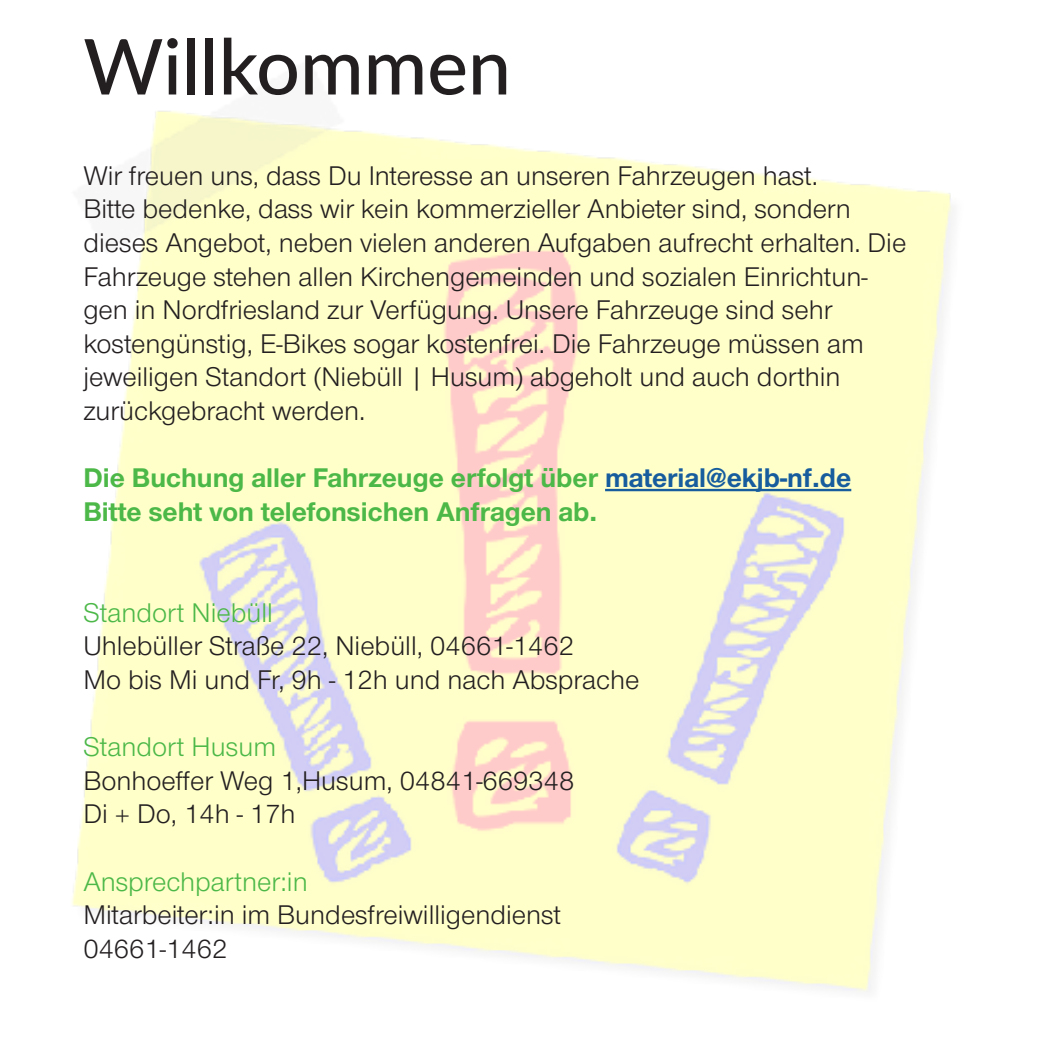
<style>
.page{position:relative;width:1042px;height:1042px;background:#fff}
.page>*{position:absolute;margin:0;border:0;box-sizing:border-box;transform-origin:0 0}
.t1{font:500 77px "Lato";color:#231f20}
.t2{font:28px/33.6px "Nordelbica";color:#231f20}
.t3{font:700 28px "Nordelbica";color:#4cb848}
.t4{font:28px "Nordelbica";color:#4cb848}
.s1{color:#175d9e}
</style>
<div class="page">
<img style="left:71px;top:111px;width:882px;height:881px">
<hr style="left:605px;top:489px;width:246px;height:2px;background:#175d9e">
<p class="t1" style="left:83px;top:11px;width:429px">Willkommen</p>
<p class="t2" style="left:83px;top:159px;width:736px">Wir freuen uns, dass Du Interesse an unseren Fahrzeugen hast.</p>
<p class="t2" style="left:83px;top:192px;width:824px">Bitte bedenke, dass wir kein kommerzieller Anbieter sind, sondern dieses Angebot, neben vielen anderen Aufgaben aufrecht erhalten. Die Fahrzeuge stehen allen Kirchengemeinden und sozialen Einrichtun&shy;gen in Nordfriesland zur Verfügung. Unsere Fahrzeuge sind sehr kostengünstig, E-Bikes sogar kostenfrei. Die Fahrzeuge müssen am jeweiligen Standort (Niebüll | Husum) abgeholt und auch dorthin zurückgebracht werden.</p>
<p class="t3" style="left:83px;top:461px;width:769px">Die Buchung aller Fahrzeuge erfolgt über <span class="s1">material@ekjb-nf.de</span></p>
<p class="t3" style="left:83px;top:495px;width:515px">Bitte seht von telefonsichen Anfragen ab.</p>
<p class="t4" style="left:83px;top:596px;width:191px">Standort Niebüll</p>
<p class="t2" style="left:83px;top:629px;width:492px">Uhlebüller Straße 22, Niebüll, 04661-1462</p>
<p class="t2" style="left:83px;top:663px;width:557px">Mo bis Mi und Fr, 9h - 12h und nach Absprache</p>
<p class="t4" style="left:83px;top:731px;width:194px">Standort Husum</p>
<p class="t2" style="left:83px;top:764px;width:493px">Bonhoeffer Weg 1,Husum, 04841-669348</p>
<p class="t2" style="left:83px;top:797px;width:214px">Di + Do, 14h - 17h</p>
<p class="t4" style="left:83px;top:865px;width:226px">Ansprechpartner:in</p>
<p class="t2" style="left:83px;top:898px;width:479px">Mitarbeiter:in im Bundesfreiwilligendienst</p>
<p class="t2" style="left:83px;top:932px;width:146px">04661-1462</p>
</div>
